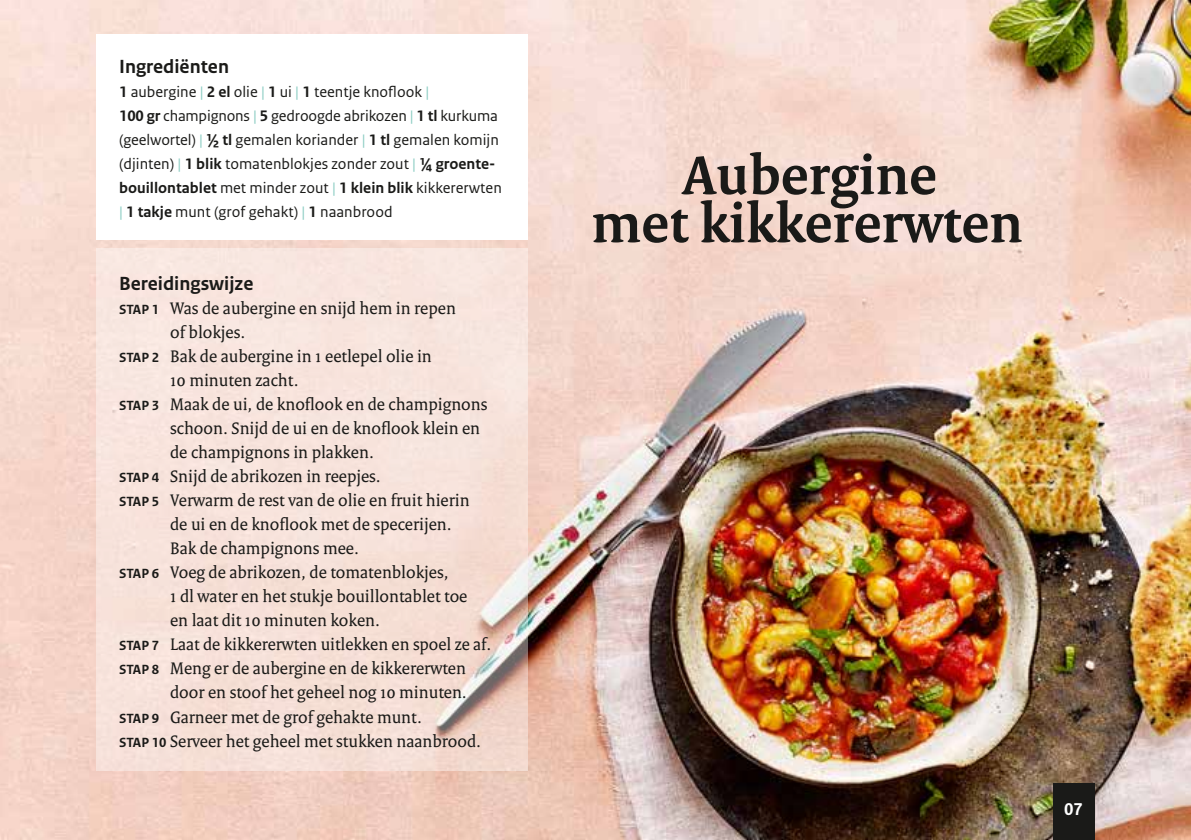
<style>
.page{position:relative;width:1191px;height:840px;background:#fff}
.page>*{position:absolute;margin:0;border:0;box-sizing:border-box;transform-origin:0 0}
.t1{font:700 58px "Rijksoverheid Serif";color:#1a1a18}
.t2{font:700 20px "Rijksoverheid Sans Text";color:#1a1a18}
.t3{font:18px "Rijksoverheid Serif";color:#1a1a18}
.t4{font:700 18px "Rijksoverheid Sans Text";color:#fff}
.t5{font:16px/24px "Rijksoverheid Sans Text";color:#1a1a18}
.s1{font-weight:700}
.s2{color:#86cac0}
.s3{font-family:"Rijksoverheid Sans Text";font-weight:700;font-size:14px}
</style>
<div class="page">
<img style="left:0;top:0;width:1191px;height:839px">
<div style="left:1052px;top:782px;width:42px;height:57px;background:#1a1a18"></div>
<div style="left:96px;top:248px;width:431px;height:522px;background:#f7e3db"></div>
<div style="left:96px;top:34px;width:431px;height:206px;background:#fff"></div>
<p class="t2" style="left:119px;top:55px;width:111px">Ingrediënten</p>
<p class="t5" style="left:119px;top:80px;width:384px"><span class="s1">1</span> aubergine <span class="s2">|</span> <span class="s1">2 el</span> olie <span class="s2">|</span> <span class="s1">1</span> ui <span class="s2">|</span> <span class="s1">1</span> teentje knoflook <span class="s2">|<br></span><span class="s1">100 gr</span> champignons <span class="s2">|</span> <span class="s1">5</span> gedroogde abrikozen <span class="s2">|</span> <span class="s1">1 tl</span> kurkuma (geelwortel) <span class="s2">|</span> <span class="s1">½ tl</span> gemalen koriander <span class="s2">|</span> <span class="s1">1 tl</span> gemalen komijn (djinten) <span class="s2">|</span> <span class="s1">1 blik</span> tomatenblokjes zonder zout <span class="s2">|</span> <span class="s1">¼ groente&shy;bouillontablet</span> met minder zout <span class="s2">|</span> <span class="s1">1 klein blik</span> kikkererwten <span class="s2">|</span> <span class="s1">1 takje</span> munt (grof gehakt) <span class="s2">|</span> <span class="s1">1</span> naanbrood</p>
<p class="t2" style="left:119px;top:272px;width:136px">Bereidingswijze</p>
<p class="t3" style="left:119px;top:297px;width:338px"><span class="s3">STAP 1</span> Was de aubergine en snijd hem in repen</p>
<p class="t3" style="left:170px;top:321px;width:77px">of blokjes.</p>
<p class="t3" style="left:119px;top:345px;width:314px"><span class="s3">STAP 2</span> Bak de aubergine in 1 eetlepel olie in</p>
<p class="t3" style="left:170px;top:369px;width:130px">10 minuten zacht.</p>
<p class="t3" style="left:119px;top:393px;width:370px"><span class="s3">STAP 3</span> Maak de ui, de knoflook en de champignons</p>
<p class="t3" style="left:170px;top:417px;width:311px">schoon. Snijd de ui en de knoflook klein en</p>
<p class="t3" style="left:170px;top:441px;width:205px">de champignons in plakken.</p>
<p class="t3" style="left:119px;top:465px;width:263px"><span class="s3">STAP 4</span> Snijd de abrikozen in reepjes.</p>
<p class="t3" style="left:119px;top:489px;width:352px"><span class="s3">STAP 5</span> Verwarm de rest van de olie en fruit hierin</p>
<p class="t3" style="left:170px;top:513px;width:283px">de ui en de knoflook met de specerijen.</p>
<p class="t3" style="left:170px;top:537px;width:190px">Bak de champignons mee.</p>
<p class="t3" style="left:119px;top:561px;width:331px"><span class="s3">STAP 6</span> Voeg de abrikozen, de tomatenblokjes,</p>
<p class="t3" style="left:170px;top:585px;width:299px">1 dl water en het stukje bouillontablet toe</p>
<p class="t3" style="left:170px;top:609px;width:211px">en laat dit 10 minuten koken.</p>
<p class="t3" style="left:119px;top:633px;width:374px"><span class="s3">STAP 7</span> Laat de kikkererwten uitlekken en spoel ze af.</p>
<p class="t3" style="left:119px;top:657px;width:348px"><span class="s3">STAP 8</span> Meng er de aubergine en de kikkererwten</p>
<p class="t3" style="left:170px;top:681px;width:298px">door en stoof het geheel nog 10 minuten.</p>
<p class="t3" style="left:119px;top:705px;width:304px"><span class="s3">STAP 9</span> Garneer met de grof gehakte munt.</p>
<p class="t3" style="left:119px;top:729px;width:364px"><span class="s3">STAP 10</span> Serveer het geheel met stukken naanbrood.</p>
<h1 class="t1" style="left:682px;top:140px;width:256px">Aubergine</h1>
<h1 class="t1" style="left:591px;top:188px;width:433px">met kikkererwten</h1>
<p class="t4" style="left:1064px;top:798px;width:20px">07</p>
</div>
